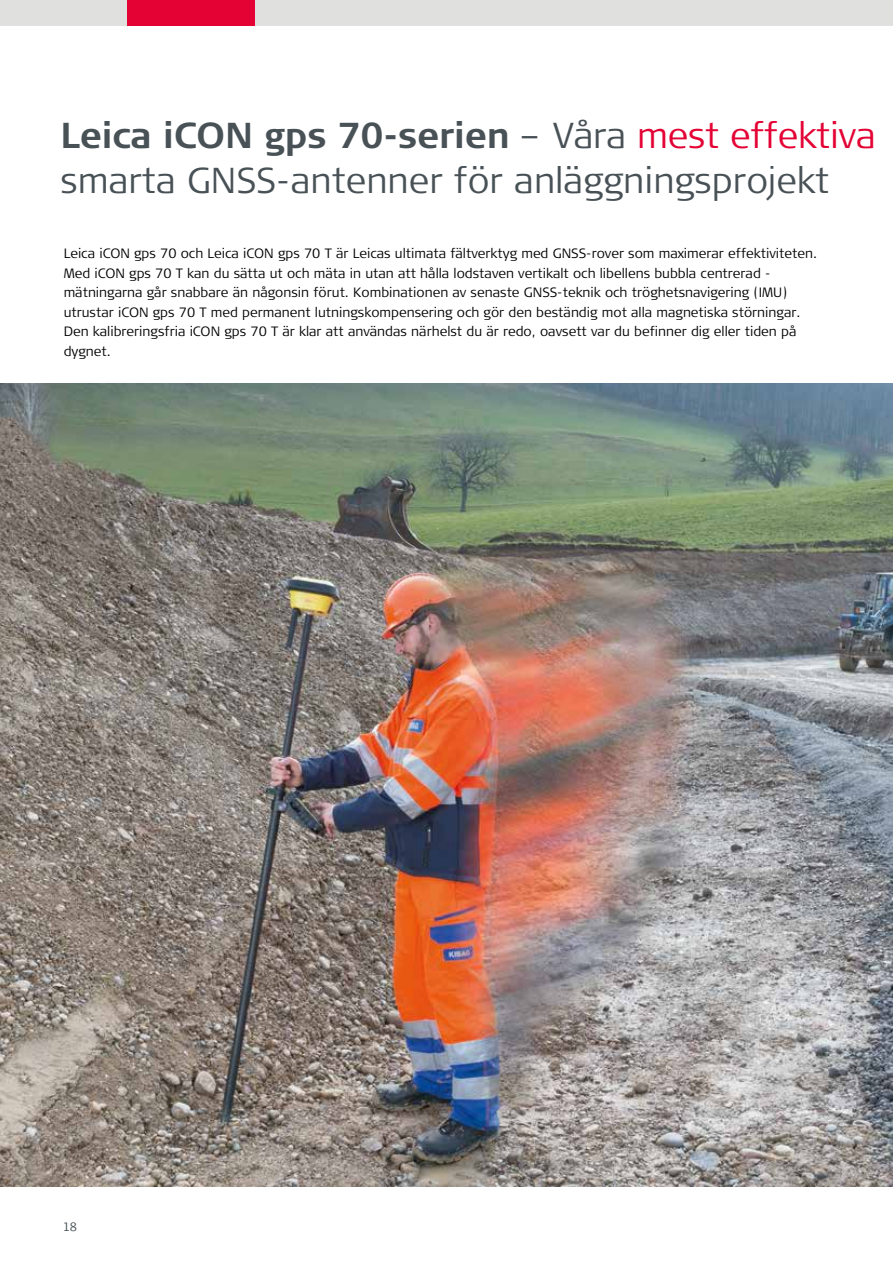
<style>
.page{position:relative;width:893px;height:1263px;background:#fff}
.page>*{position:absolute;margin:0;border:0;box-sizing:border-box;transform-origin:0 0}
.t1{font:300 36px/45px "Signa Column";color:#485156}
.t2{font:300 13.5px/19.5px "Signa Column";color:#000}
.t3{font:300 12px "Signa Column";color:#485156}
.s1{font-weight:700}
.s2{color:#e40234}
</style>
<div class="page">
<div style="left:0;top:0;width:893px;height:26px;background:#e0e0df"></div>
<div style="left:128px;top:0;width:127px;height:26px;background:#e40234"></div>
<img style="left:0;top:384px;width:893px;height:803px">
<h1 class="t1" style="left:60px;top:114px;width:817px"><span class="s1">Leica iCON gps 70-serien</span> – Våra <span class="s2">mest effektiva </span>smarta GNSS-antenner för anläggningsprojekt</h1>
<p class="t2" style="left:64px;top:244px;width:755px">Leica iCON gps 70 och Leica iCON gps 70 T är Leicas ultimata fältverktyg med GNSS-rover som maximerar effektiviteten.<br>Med iCON gps 70 T kan du sätta ut och mäta in utan att hålla lodstaven vertikalt och libellens bubbla centrerad - mätningarna går snabbare än någonsin förut. Kombinationen av senaste GNSS-teknik och tröghetsnavigering (IMU) utrustar iCON gps 70 T med permanent lutningskompensering och gör den beständig mot alla magnetiska störningar.<br>Den kalibreringsfria iCON gps 70 T är klar att användas närhelst du är redo, oavsett var du befinner dig eller tiden på dygnet.</p>
<p class="t3" style="left:63px;top:1219px;width:16px">18</p>
</div>
